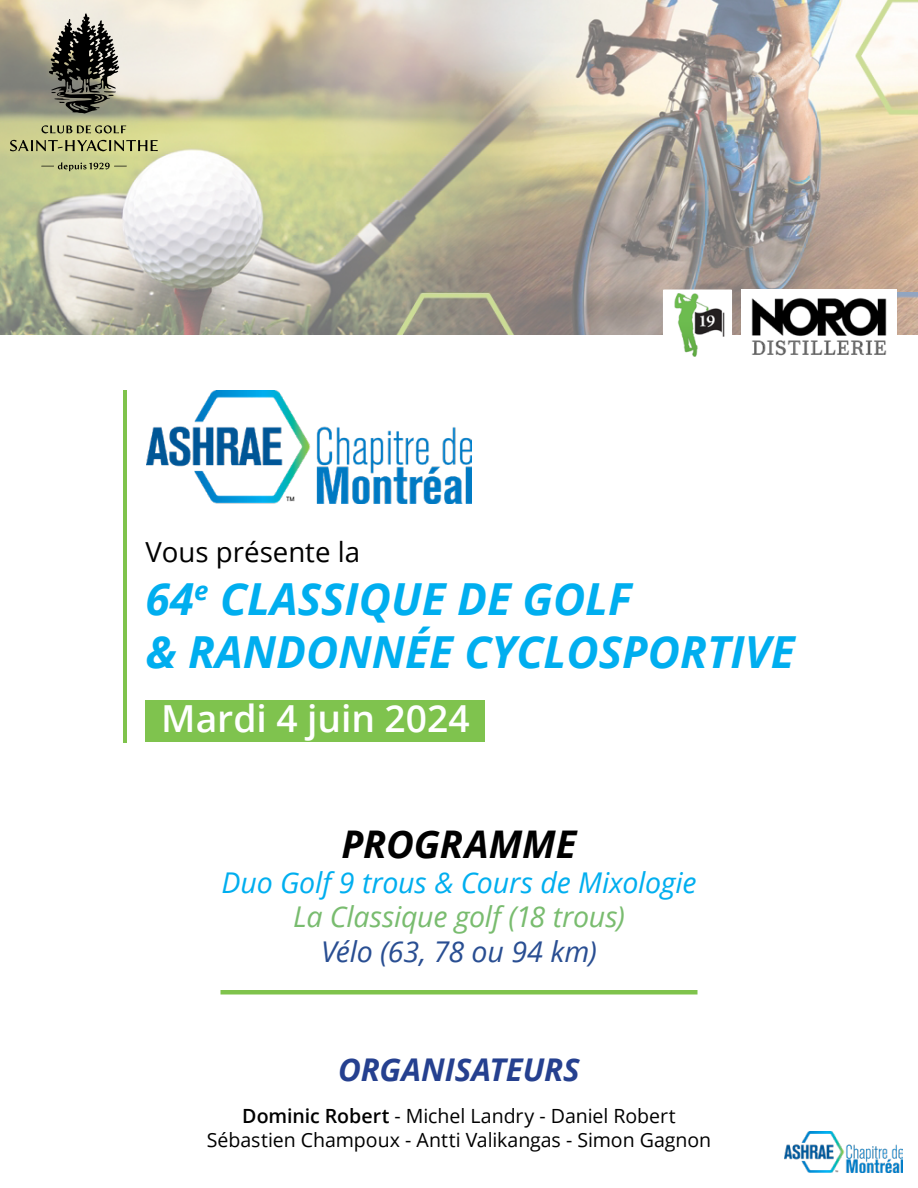
<style>
.page{position:relative;width:918px;height:1188px;background:#fff}
.page>*{position:absolute;margin:0;border:0;box-sizing:border-box;transform-origin:0 0}
.t1{font:italic 700 44.25px/53.1px "Open Sans";color:#00aeef}
.t2{font:italic 700 38.1px "Open Sans";letter-spacing:-.005em;color:#000}
.t3{font:600 37.2px "Open Sans";color:#fff}
.t4{font:italic 700 31.35px "Open Sans";color:#25408f}
.t5{font:italic 28.65px "Open Sans";letter-spacing:-.005em;color:#00aeef}
.t6{font:italic 28.65px "Open Sans";letter-spacing:-.01em;color:#79bc6f}
.t7{font:italic 28.65px "Open Sans";letter-spacing:-.005em;color:#294e92}
.t8{font:27.6px "Open Sans";color:#000}
.t9{font:19.65px/23.5px "Open Sans";letter-spacing:-.005em;color:#000;text-align:center}
.s1{font-weight:600}
</style>
<div class="page">
<img style="left:784px;top:1131px;width:119px;height:41px">
<img style="left:0;top:0;width:918px;height:334px">
<img style="left:666px;top:292px;width:63px;height:64px">
<div style="left:146px;top:700px;width:339px;height:42px;background:#7fc34e"></div>
<img style="left:147px;top:390px;width:324px;height:114px">
<hr style="left:123px;top:390px;width:4px;height:352px;background:#7fc34c">
<hr style="left:220px;top:990px;width:478px;height:4px;background:#7fc34c">
<img style="left:741px;top:290px;width:156px;height:66px">
<svg style="left:42px;top:125px;width:84px;height:8px"></svg>
<svg style="left:10px;top:140px;width:148px;height:11px;background:#969765"></svg>
<svg style="left:41px;top:162px;width:86px;height:9px"></svg>
<svg style="left:48px;top:13px;width:71px;height:101px;background:#68665e"></svg>
<h3 class="t8" style="left:146px;top:533px;width:216px">Vous présente la</h3>
<h1 class="t1" style="left:146px;top:571px;width:651px">64<sup>e</sup> CLASSIQUE DE GOLF<br>&amp; RANDONNÉE CYCLOSPORTIVE</h1>
<h3 class="t3" style="left:161px;top:693px;width:310px">Mardi 4 juin 2024</h3>
<h2 class="t2" style="left:342px;top:818px;width:236px">PROGRAMME</h2>
<h3 class="t5" style="left:221px;top:863px;width:477px">Duo Golf 9 trous &amp; Cours de Mixologie</h3>
<h3 class="t6" style="left:293px;top:897px;width:333px">La Classique golf (18 trous)</h3>
<h3 class="t7" style="left:321px;top:931px;width:277px">Vélo (63, 78 ou 94 km)</h3>
<h3 class="t4" style="left:338px;top:1048px;width:243px">ORGANISATEURS</h3>
<p class="t9" style="left:207px;top:1104px;width:506px"><span class="s1">Dominic Robert</span> - Michel Landry - Daniel Robert<br>Sébastien Champoux - Antti Valikangas - Simon Gagnon</p>
</div>
